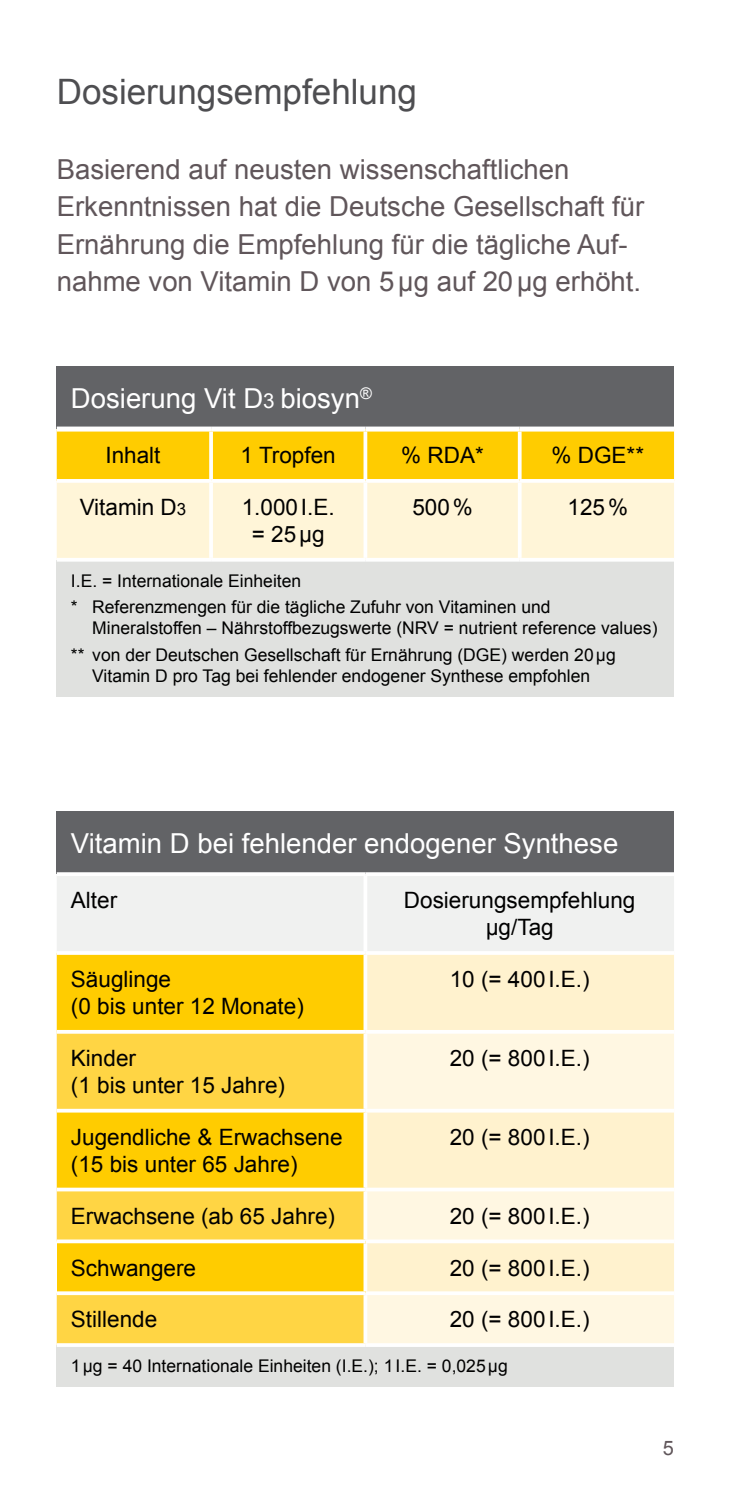
<style>
.page{position:relative;width:745px;height:1489px;background:#fff}
.page>*{position:absolute;margin:0;border:0;box-sizing:border-box;transform-origin:0 0}
.headline_Laien_14_Pt{font:35px "Arial";color:#4e4e51}
.fliesstext_Laien{font:27.5px/37.5px "Arial";color:#60565a}
.Headline_Balken_11_P{font:27.5px "Arial";color:#fff}
.tabelle_11_Pt{font:22.5px/27px "Arial";color:#000}
.t1{font:20px "Arial";color:#60565a}
.Quelle_7_Pt__grau{font:17.5px/21px "Arial";color:#000}
.s1{font-size:20.5px}
.s2{font-size:17px}
</style>
<div class="page">
<div style="left:57px;top:811px;width:616px;height:63px;background:#626366"></div>
<div style="left:57px;top:876px;width:616px;height:75px;background:#f0f1f0"></div>
<div style="left:57px;top:954px;width:306px;height:75px;background:#fc0"></div>
<div style="left:367px;top:955px;width:306px;height:74px;background:#fff2ce"></div>
<svg style="left:57px;top:1033px;width:306px;height:309px;fill:#ffd544"></svg>
<svg style="left:367px;top:1034px;width:306px;height:308px;fill:#fff7e2"></svg>
<div style="left:57px;top:1241px;width:308px;height:52px;background:#fc0"></div>
<div style="left:57px;top:1344px;width:616px;height:41px;background:#e0e1df"></div>
<svg style="left:57px;top:872px;width:308px;height:2px"></svg>
<svg style="left:365px;top:872px;width:308px;height:2px"></svg>
<hr style="left:363px;top:876px;width:4px;height:75px;background:#fff">
<svg style="left:363px;top:954px;width:3px;height:75px"></svg>
<svg style="left:57px;top:1029px;width:307px;height:1px"></svg>
<svg style="left:365px;top:1029px;width:308px;height:4px"></svg>
<svg style="left:363px;top:1033px;width:3px;height:75px"></svg>
<svg style="left:57px;top:1108px;width:308px;height:4px"></svg>
<svg style="left:365px;top:1108px;width:308px;height:4px"></svg>
<svg style="left:363px;top:1112px;width:4px;height:75px"></svg>
<svg style="left:57px;top:1187px;width:308px;height:4px"></svg>
<svg style="left:365px;top:1187px;width:308px;height:4px"></svg>
<svg style="left:363px;top:1191px;width:3px;height:48px"></svg>
<svg style="left:363px;top:1243px;width:4px;height:48px"></svg>
<svg style="left:363px;top:1294px;width:3px;height:48px"></svg>
<svg style="left:57px;top:1239px;width:308px;height:4px"></svg>
<svg style="left:365px;top:1239px;width:308px;height:4px"></svg>
<hr style="left:57px;top:1291px;width:308px;height:3px;background:#fff">
<hr style="left:365px;top:1291px;width:308px;height:3px;background:#fff">
<svg style="left:57px;top:1342px;width:308px;height:4px"></svg>
<svg style="left:365px;top:1342px;width:308px;height:4px"></svg>
<div style="left:57px;top:366px;width:616px;height:63px;background:#626366"></div>
<div style="left:57px;top:431px;width:616px;height:48px;background:#fc0"></div>
<div style="left:57px;top:483px;width:616px;height:75px;background:#fff5d8"></div>
<div style="left:57px;top:559px;width:616px;height:137px;background:#e0e1df"></div>
<svg style="left:209px;top:431px;width:4px;height:48px"></svg>
<svg style="left:363px;top:431px;width:4px;height:48px"></svg>
<svg style="left:517px;top:431px;width:4px;height:48px"></svg>
<hr style="left:209px;top:483px;width:4px;height:75px;background:#fff">
<svg style="left:363px;top:483px;width:4px;height:75px"></svg>
<svg style="left:517px;top:483px;width:4px;height:75px"></svg>
<hr style="left:57px;top:558px;width:154px;height:3px;background:#fff">
<hr style="left:211px;top:558px;width:154px;height:3px;background:#fff">
<hr style="left:365px;top:558px;width:154px;height:3px;background:#fff">
<hr style="left:519px;top:558px;width:154px;height:3px;background:#fff">
<div style="left:57px;top:426px;width:154px;height:5px;background:#fff"></div>
<div style="left:211px;top:426px;width:154px;height:5px;background:#fff"></div>
<div style="left:365px;top:426px;width:154px;height:5px;background:#fff"></div>
<div style="left:519px;top:426px;width:154px;height:5px;background:#fff"></div>
<p class="headline_Laien_14_Pt" style="left:57px;top:69px;width:361px">Dosierungsempfehlung</p>
<p class="fliesstext_Laien" style="left:57px;top:151px;width:588px">Basierend auf neusten wissenschaftlichen Erkenntnissen hat die Deutsche Gesellschaft für Ernährung die Empfehlung für die tägliche Auf&shy;nahme von Vitamin D von 5µg auf 20µg erhöht.</p>
<p class="Headline_Balken_11_P" style="left:71px;top:380px;width:302px">Dosierung Vit D<span class="s1">3</span> biosyn<sup>®</sup></p>
<p class="tabelle_11_Pt" style="left:105px;top:442px;width:57px">Inhalt</p>
<p class="tabelle_11_Pt" style="left:240px;top:442px;width:97px">1 Tropfen</p>
<p class="tabelle_11_Pt" style="left:401px;top:442px;width:84px">% RDA*</p>
<p class="tabelle_11_Pt" style="left:551px;top:442px;width:94px">% DGE**</p>
<p class="tabelle_11_Pt" style="left:80px;top:494px;width:108px">Vitamin D<span class="s2">3</span></p>
<p class="tabelle_11_Pt" style="left:241px;top:494px;width:94px;text-align:center">1.000I.E. = 25µg</p>
<p class="tabelle_11_Pt" style="left:412px;top:494px;width:62px">500%</p>
<p class="tabelle_11_Pt" style="left:567px;top:494px;width:62px">125%</p>
<p class="Quelle_7_Pt__grau" style="left:71px;top:570px;width:232px">I.E. = Internationale Einheiten</p>
<p class="Quelle_7_Pt__grau" style="left:92px;top:597px;width:566px;text-indent:-21px">* Referenzmengen für die tägliche Zufuhr von Vitaminen und<br>Mineralstoffen – Nährstoffbezugswerte (NRV = nutrient reference values)</p>
<p class="Quelle_7_Pt__grau" style="left:71px;top:644px;width:546px;text-align:center">** von der Deutschen Gesellschaft für Ernährung (DGE) werden 20µg<br>Vitamin D pro Tag bei fehlender endogener Synthese empfohlen</p>
<p class="Headline_Balken_11_P" style="left:71px;top:825px;width:548px">Vitamin D bei fehlender endogener Synthese</p>
<p class="tabelle_11_Pt" style="left:71px;top:887px;width:48px">Alter</p>
<p class="tabelle_11_Pt" style="left:403px;top:887px;width:233px;text-align:center">Dosierungsempfehlung µg/Tag</p>
<p class="tabelle_11_Pt" style="left:71px;top:965px;width:234px">Säuglinge<br>(0 bis unter 12 Monate)</p>
<p class="tabelle_11_Pt" style="left:449px;top:965px;width:141px">10 (= 400I.E.)</p>
<p class="tabelle_11_Pt" style="left:71px;top:1044px;width:215px">Kinder<br>(1 bis unter 15 Jahre)</p>
<p class="tabelle_11_Pt" style="left:449px;top:1044px;width:141px">20 (= 800I.E.)</p>
<p class="tabelle_11_Pt" style="left:71px;top:1123px;width:273px">Jugendliche &amp; Erwachsene (15 bis unter 65 Jahre)</p>
<p class="tabelle_11_Pt" style="left:449px;top:1123px;width:141px">20 (= 800I.E.)</p>
<p class="tabelle_11_Pt" style="left:71px;top:1202px;width:265px">Erwachsene (ab 65 Jahre)</p>
<p class="tabelle_11_Pt" style="left:449px;top:1202px;width:141px">20 (= 800I.E.)</p>
<p class="tabelle_11_Pt" style="left:71px;top:1254px;width:127px">Schwangere</p>
<p class="tabelle_11_Pt" style="left:449px;top:1254px;width:141px">20 (= 800I.E.)</p>
<p class="tabelle_11_Pt" style="left:71px;top:1305px;width:88px">Stillende</p>
<p class="tabelle_11_Pt" style="left:449px;top:1305px;width:141px">20 (= 800I.E.)</p>
<p class="Quelle_7_Pt__grau" style="left:71px;top:1355px;width:438px">1µg = 40 Internationale Einheiten (I.E.); 1I.E. = 0,025µg</p>
<p class="t1" style="left:662px;top:1434px;width:13px">5</p>
</div>
